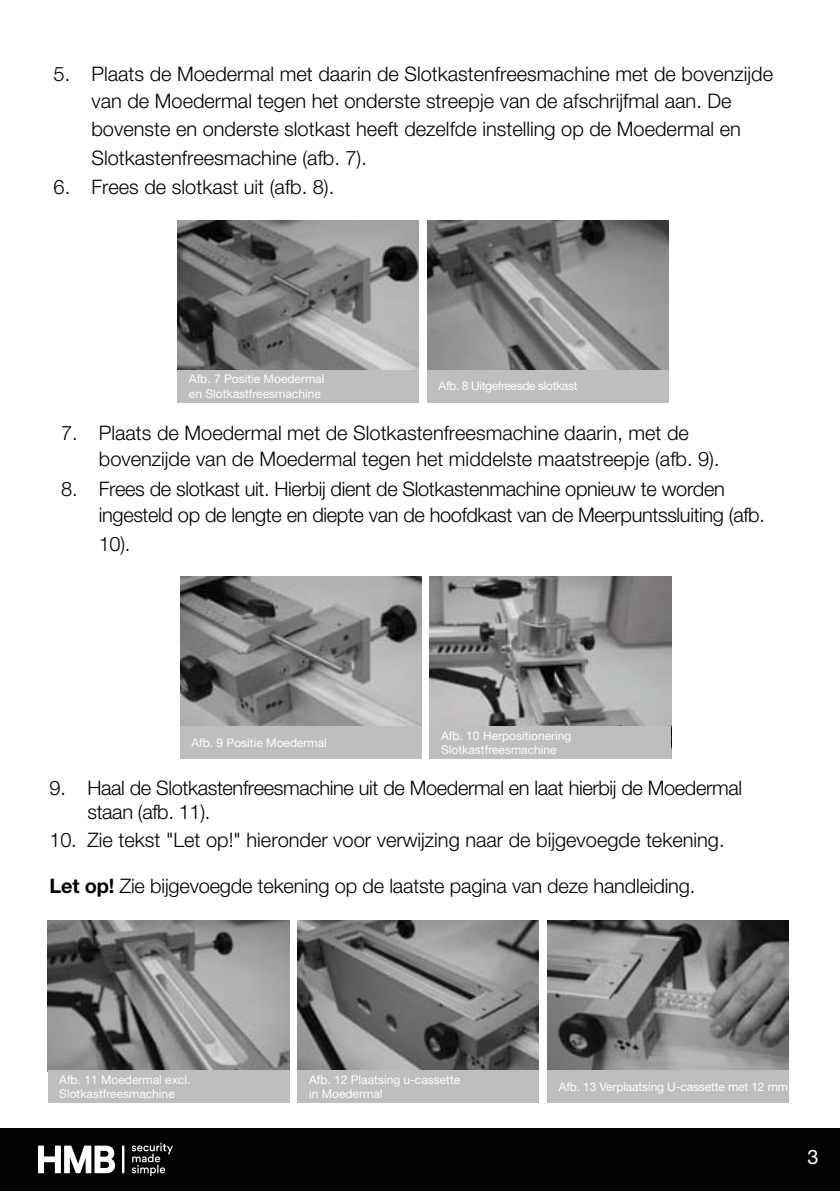
<style>
.page{position:relative;width:840px;height:1191px;background:#fff}
.page>*{position:absolute;margin:0;border:0;box-sizing:border-box;transform-origin:0 0}
.t1{font:300 20px/28.2px "Helvetica Neue LT Std";color:#000}
.t2{font:300 20px/26px "Helvetica Neue LT Std";letter-spacing:-.02em;color:#000}
.t3{font:20px "Helvetica Neue LT Std";color:#fff}
.t4{font:12px/14.4px "Helvetica Neue LT Std";color:#fff}
.t5{font:12px "Helvetica Neue LT Std";letter-spacing:-.03em;color:#fff}
.t6{font:8px "Arial";color:#020203}
.s1{font-weight:700}
</style>
<div class="page">
<div style="left:0;top:1128px;width:839px;height:63px;background:#020203"></div>
<img style="left:38px;top:1143px;width:134px;height:32px">
<img style="left:177px;top:220px;width:241px;height:150px">
<img style="left:427px;top:220px;width:241px;height:150px">
<div style="left:177px;top:370px;width:241px;height:32px;background:#bcbec0"></div>
<div style="left:427px;top:370px;width:241px;height:32px;background:#bcbec0"></div>
<img style="left:180px;top:576px;width:241px;height:150px">
<img style="left:429px;top:576px;width:241px;height:150px">
<div style="left:180px;top:726px;width:241px;height:32px;background:#bcbec0"></div>
<div style="left:429px;top:726px;width:241px;height:32px;background:#bcbec0"></div>
<img style="left:48px;top:920px;width:241px;height:150px">
<img style="left:547px;top:920px;width:241px;height:150px">
<img style="left:297px;top:920px;width:241px;height:150px">
<div style="left:48px;top:1070px;width:241px;height:32px;background:#bcbec0"></div>
<div style="left:297px;top:1070px;width:241px;height:32px;background:#bcbec0"></div>
<div style="left:547px;top:1070px;width:241px;height:32px;background:#bcbec0"></div>
<p class="t1" style="left:91px;top:59px;width:682px;text-indent:-38px">5. Plaats de Moedermal met daarin de Slotkastenfreesmachine met de bovenzijde van de Moedermal tegen het onderste streepje van de afschrijfmal aan. De bovenste en onderste slotkast heeft dezelfde instelling op de Moedermal en Slotkastenfreesmachine (afb. 7).</p>
<p class="t1" style="left:54px;top:172px;width:282px">6. Frees de slotkast uit (afb. 8).</p>
<p class="t4" style="left:189px;top:371px;width:137px">Afb. 7 Positie Moedermal en Slotkastfreesmachine</p>
<p class="t5" style="left:438px;top:379px;width:140px">Afb. 8 Uitgefreesde slotkast</p>
<p class="t1" style="left:99px;top:419px;width:622px;line-height:26px;text-indent:-38px">7. Plaats de Moedermal met de Slotkastenfreesmachine daarin, met de bovenzijde van de Moedermal tegen het middelste maatstreepje (afb. 9).</p>
<p class="t2" style="left:99px;top:475px;width:667px;text-indent:-38px">8. Frees de slotkast uit. Hierbij dient de Slotkastenmachine opnieuw te worden ingesteld op de lengte en diepte van de hoofdkast van de Meerpuntssluiting (afb.</p>
<p class="t1" style="left:99px;top:529px;width:33px">10).</p>
<p class="t4" style="left:191px;top:735px;width:137px">Afb. 9 Positie Moedermal</p>
<p class="t4" style="left:441px;top:728px;width:132px">Afb. 10 Herpositionering<br>Slotkastfreesmachine</p>
<p class="t2" style="left:87px;top:775px;width:655px;line-height:24px;text-indent:-38px">9. Haal de Slotkastenfreesmachine uit de Moedermal en laat hierbij de Moedermal staan (afb. 11).</p>
<p class="t1" style="left:50px;top:825px;width:676px">10. Zie tekst "Let op!" hieronder voor verwijzing naar de bijgevoegde tekening.</p>
<p class="t1" style="left:50px;top:871px;width:647px"><span class="s1">Let op!</span> Zie bijgevoegde tekening op de laatste pagina van deze handleiding.</p>
<p class="t6" style="left:511px;top:840px;width:7px">A</p>
<p class="t4" style="left:59px;top:1072px;width:132px">Afb. 11 Moedermal excl.<br>Slotkastfreesmachine</p>
<p class="t4" style="left:309px;top:1072px;width:153px">Afb. 12 Plaatsing u-cassette in Moedermal</p>
<p class="t4" style="left:558px;top:1079px;width:231px">Afb. 13 Verplaatsing U-cassette met 12 mm</p>
<p class="t3" style="left:807px;top:1144px;width:13px">3</p>
</div>
